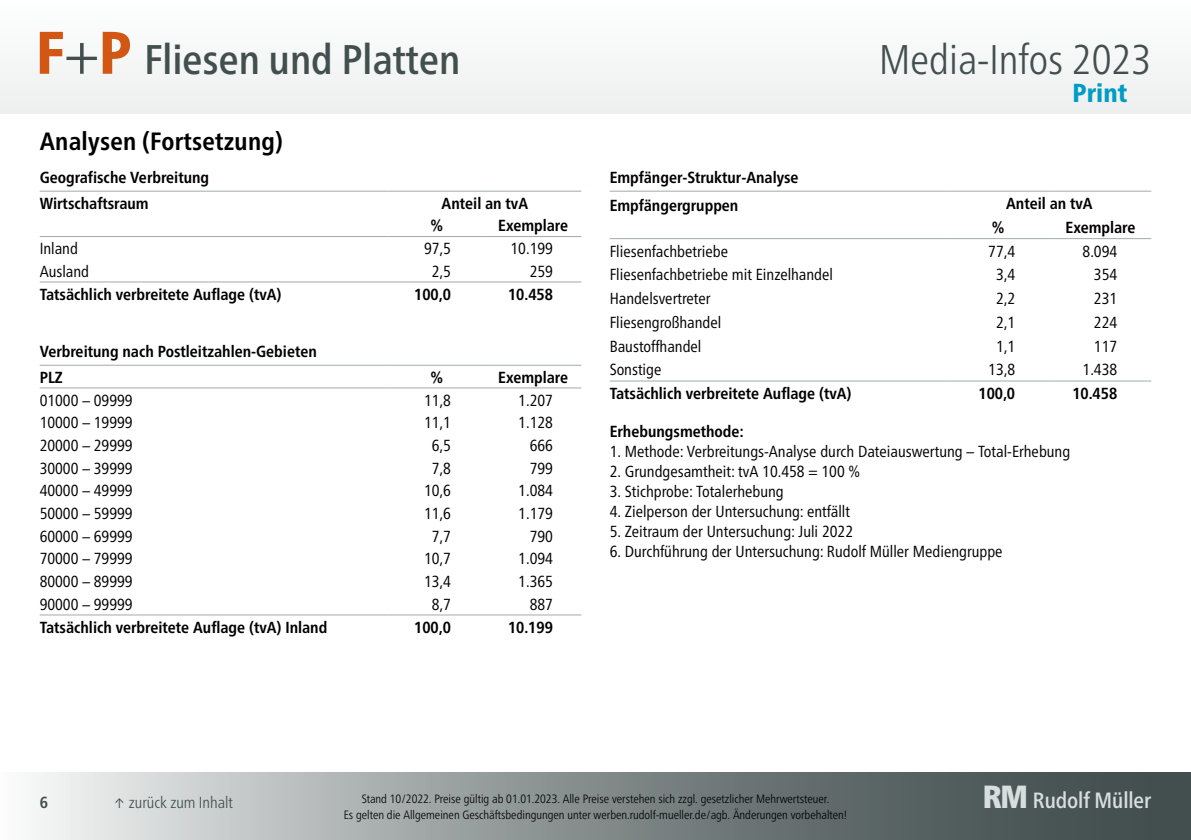
<style>
.page{position:relative;width:1191px;height:840px;background:#fff}
.page>*{position:absolute;margin:0;border:0;box-sizing:border-box;transform-origin:0 0}
.t1{font:500 condensed 41.4px "Frutiger Neue LT Pro";color:#434f4f}
.t2{font:300 condensed 41.4px "Frutiger Neue LT Pro";color:#434f4f}
.t3{font:800 condensed 26px "Frutiger Neue LT Pro";color:#009cc4}
.t4{font:700 condensed 25px "Frutiger Neue LT Pro";letter-spacing:.01em;color:#000}
.t5{font:500 condensed 22px "Frutiger Neue LT Pro";letter-spacing:-.005em;color:#d8ddde}
.t6{font:condensed 16px "Frutiger Neue LT Pro";color:#000}
.t7{font:700 condensed 16px/28.4px "Frutiger Neue LT Pro";color:#000}
.t8{font:300 condensed 16px "Frutiger Neue LT Pro";color:#434f4f}
.t9{font:700 condensed 16px "Frutiger Neue LT Pro";color:#434f4f}
.t10{font:300 condensed 12px/16px "Frutiger Neue LT Pro";color:#000;text-align:center}
.s1{font-weight:800;font-size:60px;color:#d25714}
.s2{font-weight:300;font-size:60px}
.s3{font-weight:900;font-size:32px}
</style>
<div class="page">
<div style="left:0;top:0;width:1191px;height:113px;background:#f6f7f7"></div>
<svg style="left:33px;top:772px;width:1158px;height:67px;background:#889090"></svg>
<hr style="left:609px;top:238px;width:338px;height:1px;background:#a0aaac">
<hr style="left:947px;top:238px;width:102px;height:1px;background:#a0aaac">
<hr style="left:1049px;top:238px;width:102px;height:1px;background:#a0aaac">
<hr style="left:609px;top:380px;width:338px;height:1px;background:#a0aaac">
<hr style="left:947px;top:380px;width:102px;height:1px;background:#a0aaac">
<hr style="left:1049px;top:380px;width:102px;height:1px;background:#a0aaac">
<hr style="left:609px;top:190px;width:338px;height:1px;background:#a0aaac">
<hr style="left:947px;top:190px;width:102px;height:1px;background:#a0aaac">
<hr style="left:1049px;top:190px;width:102px;height:1px;background:#a0aaac">
<hr style="left:40px;top:190px;width:348px;height:1px;background:#a0aaac">
<hr style="left:388px;top:190px;width:97px;height:1px;background:#a0aaac">
<hr style="left:485px;top:190px;width:96px;height:1px;background:#a0aaac">
<hr style="left:40px;top:236px;width:348px;height:1px;background:#a0aaac">
<hr style="left:388px;top:236px;width:97px;height:1px;background:#a0aaac">
<hr style="left:485px;top:236px;width:96px;height:1px;background:#a0aaac">
<hr style="left:40px;top:281px;width:348px;height:1px;background:#a0aaac">
<hr style="left:388px;top:281px;width:97px;height:1px;background:#a0aaac">
<hr style="left:485px;top:281px;width:96px;height:1px;background:#a0aaac">
<hr style="left:40px;top:614px;width:348px;height:1px;background:#a0aaac">
<hr style="left:388px;top:614px;width:97px;height:1px;background:#a0aaac">
<hr style="left:485px;top:614px;width:96px;height:1px;background:#a0aaac">
<hr style="left:40px;top:387px;width:348px;height:1px;background:#a0aaac">
<hr style="left:388px;top:387px;width:97px;height:1px;background:#a0aaac">
<hr style="left:485px;top:387px;width:96px;height:1px;background:#a0aaac">
<hr style="left:40px;top:364px;width:348px;height:1px;background:#a0aaac">
<hr style="left:388px;top:364px;width:97px;height:1px;background:#a0aaac">
<hr style="left:485px;top:364px;width:96px;height:1px;background:#a0aaac">
<h1 class="t1" style="left:36px;top:35px;width:426px"><span class="s1">F</span><span class="s2">+</span><span class="s1">P</span> Fliesen und Platten</h1>
<h3 class="t4" style="left:40px;top:126px;width:245px">Analysen (Fortsetzung)</h3>
<p class="t7" style="left:40px;top:164px;width:171px;line-height:26.2px">Geografische Verbreitung<br>Wirtschaftsraum</p>
<p class="t7" style="left:430px;top:192px;width:99px;line-height:22.2px;text-indent:11px">Anteil an tvA %</p>
<p class="t7" style="left:498px;top:211px;width:71px">Exemplare</p>
<p class="t6" style="left:40px;top:239px;width:40px">Inland</p>
<p class="t6" style="left:424px;top:239px;width:28px">97,5</p>
<p class="t6" style="left:510px;top:239px;width:44px">10.199</p>
<p class="t6" style="left:40px;top:261px;width:51px">Ausland</p>
<p class="t6" style="left:432px;top:261px;width:21px">2,5</p>
<p class="t6" style="left:529px;top:261px;width:25px">259</p>
<p class="t7" style="left:40px;top:280px;width:243px">Tatsächlich verbreitete Auflage (tvA)</p>
<p class="t7" style="left:414px;top:280px;width:38px">100,0</p>
<p class="t7" style="left:508px;top:280px;width:46px">10.458</p>
<p class="t7" style="left:40px;top:338px;width:279px;line-height:26px">Verbreitung nach Postleitzahlen-Gebieten<br>PLZ</p>
<p class="t7" style="left:430px;top:363px;width:14px">%</p>
<p class="t7" style="left:498px;top:363px;width:71px">Exemplare</p>
<p class="t6" style="left:40px;top:390px;width:94px">01000 – 09999</p>
<p class="t6" style="left:424px;top:390px;width:28px">11,8</p>
<p class="t6" style="left:518px;top:390px;width:36px">1.207</p>
<p class="t6" style="left:40px;top:413px;width:94px">10000 – 19999</p>
<p class="t6" style="left:424px;top:413px;width:28px">11,1</p>
<p class="t6" style="left:518px;top:413px;width:36px">1.128</p>
<p class="t6" style="left:40px;top:435px;width:94px">20000 – 29999</p>
<p class="t6" style="left:432px;top:435px;width:21px">6,5</p>
<p class="t6" style="left:529px;top:435px;width:25px">666</p>
<p class="t6" style="left:40px;top:458px;width:94px">30000 – 39999</p>
<p class="t6" style="left:432px;top:458px;width:21px">7,8</p>
<p class="t6" style="left:529px;top:458px;width:25px">799</p>
<p class="t6" style="left:40px;top:481px;width:94px">40000 – 49999</p>
<p class="t6" style="left:424px;top:481px;width:28px">10,6</p>
<p class="t6" style="left:518px;top:481px;width:36px">1.084</p>
<p class="t6" style="left:40px;top:503px;width:94px">50000 – 59999</p>
<p class="t6" style="left:424px;top:503px;width:28px">11,6</p>
<p class="t6" style="left:518px;top:503px;width:36px">1.179</p>
<p class="t6" style="left:40px;top:526px;width:94px">60000 – 69999</p>
<p class="t6" style="left:432px;top:526px;width:21px">7,7</p>
<p class="t6" style="left:529px;top:526px;width:25px">790</p>
<p class="t6" style="left:40px;top:549px;width:94px">70000 – 79999</p>
<p class="t6" style="left:424px;top:549px;width:28px">10,7</p>
<p class="t6" style="left:518px;top:549px;width:36px">1.094</p>
<p class="t6" style="left:40px;top:571px;width:94px">80000 – 89999</p>
<p class="t6" style="left:424px;top:571px;width:28px">13,4</p>
<p class="t6" style="left:518px;top:571px;width:36px">1.365</p>
<p class="t6" style="left:40px;top:594px;width:94px">90000 – 99999</p>
<p class="t6" style="left:432px;top:594px;width:21px">8,7</p>
<p class="t6" style="left:529px;top:594px;width:25px">887</p>
<p class="t7" style="left:40px;top:612px;width:289px">Tatsächlich verbreitete Auflage (tvA) Inland</p>
<p class="t7" style="left:414px;top:612px;width:38px">100,0</p>
<p class="t7" style="left:508px;top:612px;width:46px">10.199</p>
<h1 class="t2" style="left:879px;top:35px;width:273px">Media-Infos 2023</h1>
<p class="t7" style="left:609px;top:163px;width:190px">Empfänger-Struktur-Analyse<br>Empfängergruppen</p>
<h2 class="t3" style="left:1072px;top:78px;width:56px">Print</h2>
<p class="t7" style="left:1006px;top:189px;width:88px">Anteil an tvA</p>
<p class="t7" style="left:991px;top:213px;width:14px">%</p>
<p class="t7" style="left:1065px;top:213px;width:71px">Exemplare</p>
<p class="t6" style="left:609px;top:241px;width:120px">Fliesenfachbetriebe</p>
<p class="t6" style="left:988px;top:241px;width:28px">77,4</p>
<p class="t6" style="left:1082px;top:241px;width:36px">8.094</p>
<p class="t6" style="left:609px;top:265px;width:225px">Fliesenfachbetriebe mit Einzelhandel</p>
<p class="t6" style="left:996px;top:265px;width:21px">3,4</p>
<p class="t6" style="left:1094px;top:265px;width:25px">354</p>
<p class="t6" style="left:609px;top:289px;width:102px">Handelsvertreter</p>
<p class="t6" style="left:996px;top:289px;width:21px">2,2</p>
<p class="t6" style="left:1094px;top:289px;width:25px">231</p>
<p class="t6" style="left:609px;top:313px;width:113px">Fliesengroßhandel</p>
<p class="t6" style="left:996px;top:313px;width:21px">2,1</p>
<p class="t6" style="left:1094px;top:313px;width:25px">224</p>
<p class="t6" style="left:609px;top:336px;width:93px">Baustoffhandel</p>
<p class="t6" style="left:996px;top:336px;width:21px">1,1</p>
<p class="t6" style="left:1094px;top:336px;width:25px">117</p>
<p class="t6" style="left:609px;top:360px;width:53px">Sonstige</p>
<p class="t6" style="left:988px;top:360px;width:28px">13,8</p>
<p class="t6" style="left:1082px;top:360px;width:36px">1.438</p>
<p class="t7" style="left:609px;top:379px;width:243px">Tatsächlich verbreitete Auflage (tvA)</p>
<p class="t7" style="left:978px;top:379px;width:38px">100,0</p>
<p class="t7" style="left:1072px;top:379px;width:46px">10.458</p>
<p class="t7" style="left:609px;top:416px;width:136px">Erhebungsmethode:</p>
<p class="t6" style="left:609px;top:441px;width:462px">1. Methode: Verbreitungs-Analyse durch Dateiauswertung – Total-Erhebung</p>
<p class="t6" style="left:609px;top:461px;width:252px">2. Grundgesamtheit: tvA 10.458 = 100 %</p>
<p class="t6" style="left:609px;top:481px;width:176px">3. Stichprobe: Totalerhebung</p>
<p class="t6" style="left:609px;top:501px;width:242px">4. Zielperson der Untersuchung: entfällt</p>
<p class="t6" style="left:609px;top:521px;width:245px">5. Zeitraum der Untersuchung: Juli 2022</p>
<p class="t6" style="left:609px;top:541px;width:394px">6. Durchführung der Untersuchung: Rudolf Müller Mediengruppe</p>
<p class="t9" style="left:40px;top:792px;width:10px">6</p>
<h3 class="t5" style="left:982px;top:786px;width:170px"><span class="s3">RM</span> Rudolf Müller</h3>
<p class="t8" style="left:113px;top:792px;width:121px">↑ zurück zum Inhalt</p>
<p class="t10" style="left:344px;top:789px;width:505px">Stand 10/2022. Preise gültig ab 01.01.2023. Alle Preise verstehen sich zzgl. gesetzlicher Mehrwertsteuer.<br>Es gelten die Allgemeinen Geschäftsbedingungen unter werben.rudolf-mueller.de/agb. Änderungen vorbehalten!</p>
</div>
